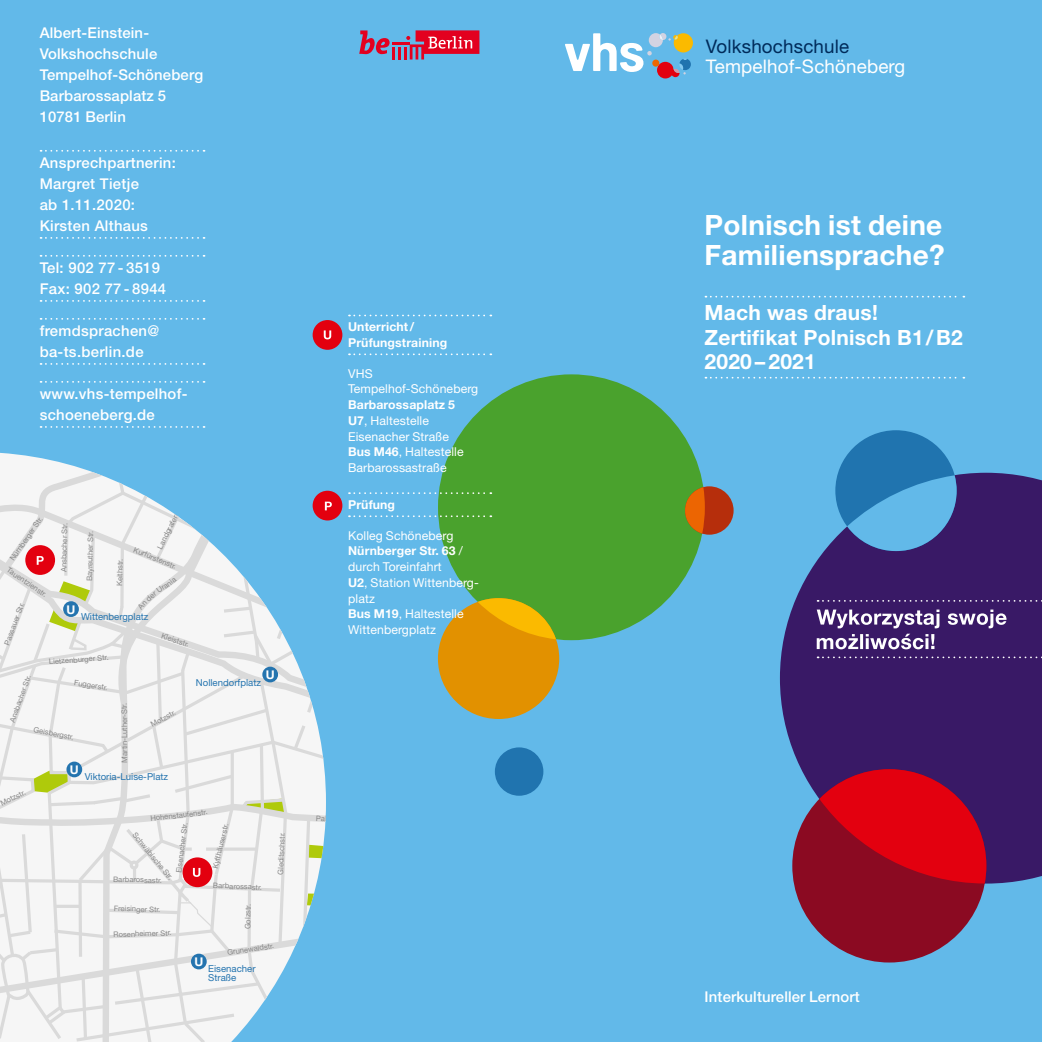
<style>
.page{position:relative;width:1042px;height:1042px;background:#62b9e9}
.page>*{position:absolute;margin:0;border:0;box-sizing:border-box;transform-origin:0 0}
.Flyer_Head_1__Titel{font:700 28px/30.6px "Helvetica Neue LT Pro";letter-spacing:.01em;color:#fff}
.Flyer_Head_2_m_Linie{font:700 21px/24.5px "Helvetica Neue LT Pro";letter-spacing:.01em;color:#fff}
.t1{font:18.72px/20.1px "Helvetica Neue LT Pro";letter-spacing:.01em;color:#fff}
.Flyer_Head_4_klein_m{font:500 14.88px/21px "Helvetica Neue LT Pro";letter-spacing:.02em;color:#fff}
.Flyer_VHS_Adresse_Rü{font:500 14.88px "Helvetica Neue LT Pro";letter-spacing:.01em;color:#fff}
.Flyer_Fliesstext{font:500 14.88px "Helvetica Neue LT Pro";letter-spacing:.01em;color:#fff}
.Flyer_Adressen_Rücks{font:12.25px/15.8px "Helvetica Neue LT Pro";letter-spacing:.01em;color:#fff}
.Head_Flyer{font:700 12.25px/15.8px "Helvetica Neue LT Pro";letter-spacing:.01em;color:#fff}
.Flyer_Adressen_Rücks-2{font:700 12.25px "Helvetica Neue LT Pro";letter-spacing:.01em;color:#fff}
.t2{font:700 12.08px "Helvetica Neue LT Pro";color:#fff}
.t3{font:9.62px/9.6px "Helvetica Neue LT Pro";color:#2474af}
.t4{font:7.52px "Helvetica Neue LT Pro";color:#878787}
.t5{font:7.35px "Helvetica Neue LT Pro";color:#878787}
.s1{font-weight:700}
.s2{color:#002b5a}
</style>
<div class="page">
<svg style="left:705px;top:296px;width:259px;height:1px"></svg>
<svg style="left:705px;top:377px;width:259px;height:1px"></svg>
<div style="left:438px;top:374px;width:267px;height:266px;background:#4aa22d;border-radius:50%"></div>
<div style="left:438px;top:598px;width:121px;height:121px;background:#e29100;border-radius:50%"></div>
<div style="left:685px;top:486px;width:48px;height:49px;background:#b62e0c;border-radius:50%"></div>
<svg style="left:478px;top:598px;width:78px;height:41px"></svg>
<div style="left:495px;top:747px;width:48px;height:49px;background:#2074af;border-radius:50%"></div>
<svg style="left:685px;top:487px;width:20px;height:46px"></svg>
<svg style="left:780px;top:473px;width:262px;height:410px;background:#3e2e77"></svg>
<div style="left:792px;top:769px;width:194px;height:193px;background:#8b0a22;border-radius:50%"></div>
<svg style="left:819px;top:769px;width:167px;height:114px"></svg>
<div style="left:835px;top:430px;width:121px;height:121px;background:#2074af;border-radius:50%"></div>
<svg style="left:847px;top:475px;width:109px;height:76px"></svg>
<svg style="left:817px;top:600px;width:225px;height:2px"></svg>
<svg style="left:817px;top:656px;width:225px;height:2px"></svg>
<svg style="left:817px;top:609px;width:189px;height:19px;background:#7a6598"></svg>
<svg style="left:817px;top:634px;width:117px;height:15px;background:#8a77a5"></svg>
<svg style="left:565px;top:33px;width:128px;height:45px"></svg>
<svg style="left:359px;top:30px;width:120px;height:29px"></svg>
<svg style="left:41px;top:150px;width:164px;height:2px"></svg>
<svg style="left:41px;top:237px;width:164px;height:2px"></svg>
<svg style="left:41px;top:255px;width:164px;height:2px"></svg>
<svg style="left:41px;top:300px;width:164px;height:2px"></svg>
<svg style="left:41px;top:318px;width:164px;height:2px"></svg>
<svg style="left:41px;top:363px;width:164px;height:2px"></svg>
<svg style="left:41px;top:381px;width:164px;height:2px"></svg>
<svg style="left:41px;top:426px;width:164px;height:2px"></svg>
<svg style="left:349px;top:315px;width:142px;height:1px"></svg>
<svg style="left:349px;top:353px;width:142px;height:2px"></svg>
<svg style="left:349px;top:492px;width:142px;height:2px"></svg>
<svg style="left:349px;top:515px;width:142px;height:2px"></svg>
<div style="left:313px;top:491px;width:29px;height:29px;background:#e3000f;border-radius:50%"></div>
<div style="left:313px;top:320px;width:29px;height:30px;background:#e3000f;border-radius:50%"></div>
<svg style="left:324px;top:330px;width:7px;height:9px"></svg>
<svg style="left:0;top:453px;width:332px;height:589px"></svg>
<p class="Flyer_VHS_Adresse_Rü" style="left:40px;top:24px;width:111px">Albert-Einstein-</p>
<p class="Flyer_VHS_Adresse_Rü" style="left:40px;top:45px;width:119px">Volkshochschule</p>
<p class="Flyer_VHS_Adresse_Rü" style="left:40px;top:66px;width:165px">Tempelhof-Schöneberg</p>
<p class="Flyer_VHS_Adresse_Rü" style="left:40px;top:87px;width:128px">Barbarossaplatz 5</p>
<p class="Flyer_VHS_Adresse_Rü" style="left:40px;top:108px;width:88px">10781 Berlin</p>
<p class="Flyer_Head_4_klein_m" style="left:40px;top:152px;width:138px">Ansprechpartnerin:<br>Margret Tietje<br>ab 1.11.2020:<br>Kirsten Althaus</p>
<p class="Flyer_Head_4_klein_m" style="left:40px;top:257px;width:128px">Tel: 902 77- 3519<br>Fax: 902 77- 8944</p>
<p class="Flyer_Head_4_klein_m" style="left:40px;top:320px;width:121px">fremdsprachen@ ba-ts.berlin.de</p>
<p class="Flyer_Head_4_klein_m" style="left:40px;top:383px;width:149px">www.vhs-tempelhof&shy;schoeneberg.de</p>
<p class="t4" style="left:8px;top:557px;width:53px;rotate:-55deg">Nürnberger Str.</p>
<p class="t4" style="left:10px;top:565px;width:48px;rotate:34deg">Tauentzienstr.</p>
<p class="t4" style="left:59px;top:572px;width:51px;rotate:-89deg">Ansbacher Str.</p>
<p class="t4" style="left:85px;top:581px;width:52px;rotate:-89deg">Bayreuther Str.</p>
<p class="t4" style="left:115px;top:586px;width:29px;rotate:-89deg">Keithstr.</p>
<p class="t4" style="left:155px;top:546px;width:50px;rotate:-64deg">Landgrafenstr.</p>
<p class="t4" style="left:136px;top:545px;width:47px;rotate:22deg">Kurfürstenstr.</p>
<p class="t4" style="left:2px;top:643px;width:46px;rotate:-69deg">Passauer Str.</p>
<p class="t5" style="left:8px;top:720px;width:51px;rotate:-70deg">Ansbacher Str.</p>
<p class="t2" style="left:67px;top:602px;width:10px">U</p>
<p class="t3" style="left:81px;top:612px;width:69px">Wittenbergplatz</p>
<p class="t4" style="left:163px;top:631px;width:30px;rotate:18deg">Kleiststr.</p>
<p class="t4" style="left:49px;top:657px;width:61px;rotate:-5deg">Lietzenburger Str.</p>
<p class="t4" style="left:75px;top:678px;width:36px;rotate:9deg">Fuggerstr.</p>
<p class="t4" style="left:120px;top:730px;width:25px;rotate:-91deg">ther-St</p>
<p class="t4" style="left:149px;top:721px;width:29px;rotate:-29deg">M otzstr.</p>
<p class="t4" style="left:35px;top:725px;width:42px;rotate:11deg">G eisbergstr.</p>
<p class="t4" style="left:120px;top:749px;width:21px;rotate:-90deg">tin-Lu</p>
<p class="t4" style="left:-1px;top:800px;width:29px;rotate:-27deg">M otzstr.</p>
<p class="t2" style="left:70px;top:762px;width:10px">U</p>
<p class="t3" style="left:85px;top:771px;width:85px">Viktoria-Luise-Platz</p>
<p class="t2" style="left:266px;top:667px;width:10px">U</p>
<p class="t3" style="left:196px;top:677px;width:67px">Nollendorfplatz</p>
<p class="t4" style="left:155px;top:813px;width:18px;rotate:-6deg">ohen</p>
<p class="t4" style="left:172px;top:811px;width:35px;rotate:-7deg">staufenstr</p>
<p class="t4" style="left:174px;top:872px;width:52px;rotate:-83deg">Eisenacher Str.</p>
<p class="t4" style="left:138px;top:830px;width:60px;rotate:50deg">Schwäbische Str.</p>
<p class="t4" style="left:113px;top:874px;width:51px;rotate:1deg">Barbarossastr.</p>
<p class="t4" style="left:114px;top:903px;width:48px;rotate:2deg">Freisinger Str.</p>
<p class="t4" style="left:113px;top:930px;width:60px;rotate:-2deg">R osenheim er Str.</p>
<p class="t4" style="left:211px;top:867px;width:48px;rotate:-76deg">Kyffhäuserstr.</p>
<p class="t4" style="left:213px;top:881px;width:51px;rotate:2deg">Barbarossastr.</p>
<p class="t4" style="left:243px;top:929px;width:27px;rotate:-89deg">G olzstr.</p>
<p class="t4" style="left:276px;top:874px;width:44px;rotate:-87deg">G leditschstr.</p>
<p class="t4" style="left:227px;top:948px;width:49px;rotate:-9deg">G runewaldstr.</p>
<p class="t2" style="left:194px;top:954px;width:10px">U</p>
<p class="t3" style="left:208px;top:963px;width:49px">Eisenacher<br>Straße</p>
<p class="Head_Flyer" style="left:348px;top:319px;width:101px">Unterricht/<br>Prüfungstraining</p>
<p class="Flyer_Adressen_Rücks" style="left:348px;top:365px;width:26px">VHS</p>
<p class="Flyer_Adressen_Rücks" style="left:348px;top:381px;width:132px">Tempelhof-Schöneberg</p>
<p class="Flyer_Adressen_Rücks-2" style="left:348px;top:397px;width:108px">Barbarossaplatz 5</p>
<p class="Flyer_Adressen_Rücks" style="left:348px;top:412px;width:102px"><span class="s1">U7</span>, Haltestelle<br>Eisenacher Straße</p>
<p class="Flyer_Adressen_Rücks" style="left:348px;top:444px;width:117px"><span class="s1">Bus M46</span>, Haltestelle<br>Barbarossastraße</p>
<p class="Head_Flyer" style="left:348px;top:496px;width:49px">Prüfung</p>
<p class="Flyer_Adressen_Rücks" style="left:348px;top:527px;width:107px">Kolleg Schöneberg</p>
<p class="Flyer_Adressen_Rücks" style="left:348px;top:543px;width:116px"><span class="s1">Nürnberger Str. 63</span> / durch Toreinfahrt</p>
<p class="Flyer_Adressen_Rücks" style="left:348px;top:574px;width:132px"><span class="s1">U2</span>, Station Wittenberg&shy;platz</p>
<p class="Flyer_Adressen_Rücks" style="left:348px;top:606px;width:117px"><span class="s1">Bus M19</span>, Haltestelle<br>Wittenbergplatz</p>
<p class="t1" style="left:706px;top:36px;width:201px"><span class="s2">Volkshochschule<br></span>Tempelhof-Schöneberg</p>
<p class="Flyer_Head_1__Titel" style="left:704px;top:208px;width:242px">Polnisch ist deine<br>Familiensprache?</p>
<p class="Flyer_Head_2_m_Linie" style="left:704px;top:300px;width:260px">Mach was draus!<br>Zertifikat Polnisch B1/B2<br>2020– 2021</p>
<p class="Flyer_Fliesstext" style="left:704px;top:987px;width:157px">Interkultureller Lernort</p>
</div>
